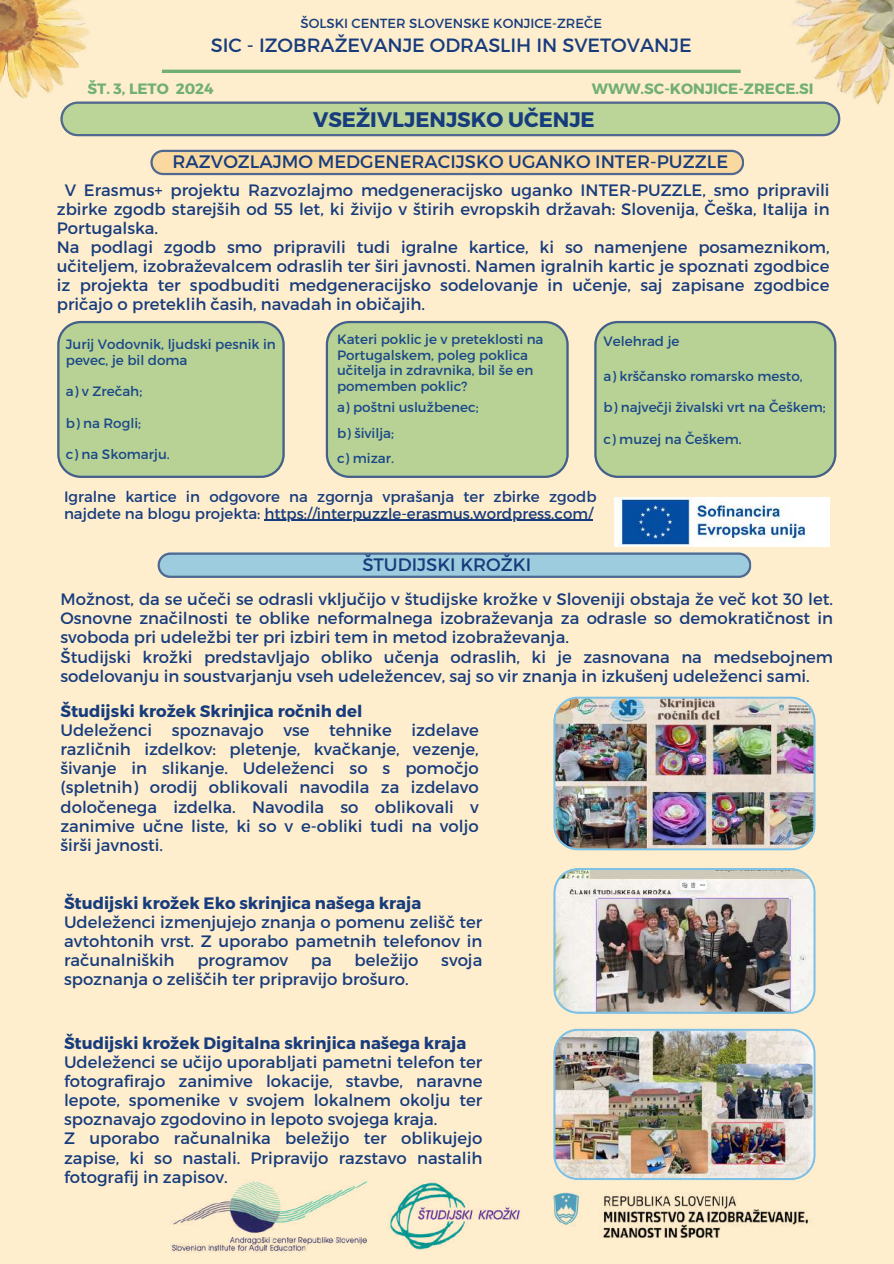
<style>
.page{position:relative;width:894px;height:1264px;background:#fff}
.page>*{position:absolute;margin:0;border:0;box-sizing:border-box;transform-origin:0 0}
.t1{font:700 21px "Montserrat";color:#173c7d}
.t2{font:19.2px "Montserrat";color:#173c7d}
.t3{font:18px "Montserrat";color:#173c7d}
.t4{font:16.5px/19.2px "Montserrat";color:#173c7d}
.t5{font:700 16.5px "Montserrat";color:#173c7d}
.t6{font:15px/16.8px "Montserrat";color:#173c7d}
.t7{font:700 15px "Montserrat";color:#71af74}
.t8{font:13.5px/15.8px "Montserrat";color:#1a4789}
.t9{font:13.2px "Montserrat";color:#173c7d}
</style>
<div class="page">
<div style="left:0;top:0;width:893px;height:1263px;background:#ffeecd"></div>
<img style="left:761px;top:0;width:132px;height:104px">
<img style="left:0;top:0;width:89px;height:98px">
<hr style="left:162px;top:70px;width:578px;height:3px;background:#71af74">
<img style="left:614px;top:497px;width:215px;height:49px">
<svg style="left:150px;top:150px;width:593px;height:25px;background:#ddc69d"></svg>
<div style="left:594px;top:321px;width:242px;height:157px;background:#b7d294"></div>
<div style="left:326px;top:321px;width:242px;height:157px;background:#b7d294"></div>
<div style="left:57px;top:321px;width:227px;height:157px;background:#b7d294"></div>
<svg style="left:157px;top:552px;width:593px;height:26px;background:#92bbd0"></svg>
<img style="left:553px;top:696px;width:262px;height:154px">
<img style="left:553px;top:1028px;width:262px;height:152px">
<img style="left:553px;top:868px;width:262px;height:145px">
<img style="left:170px;top:1181px;width:197px;height:71px">
<img style="left:388px;top:1181px;width:132px;height:69px">
<img style="left:553px;top:1192px;width:256px;height:47px">
<svg style="left:60px;top:102px;width:780px;height:34px;background:#afc796"></svg>
<hr style="left:264px;top:520px;width:329px;height:1px;background:#173c7d">
<p class="t9" style="left:300px;top:15px;width:303px">ŠOLSKI CENTER SLOVENSKE KONJICE-ZREČE</p>
<p class="t2" style="left:211px;top:33px;width:482px">SIC - IZOBRAŽEVANJE ODRASLIH IN SVETOVANJE</p>
<p class="t7" style="left:88px;top:79px;width:128px">ŠT. 3, LETO 2024</p>
<p class="t7" style="left:591px;top:79px;width:223px">WWW.SC-KONJICE-ZRECE.SI</p>
<p class="t1" style="left:313px;top:106px;width:283px">VSEŽIVLJENJSKO UČENJE</p>
<p class="t3" style="left:172px;top:150px;width:557px">RAZVOZLAJMO MEDGENERACIJSKO UGANKO INTER-PUZZLE</p>
<p class="t4" style="left:57px;top:179px;width:774px;text-indent:8px">V Erasmus+ projektu Razvozlajmo medgeneracijsko uganko INTER-PUZZLE, smo pripravili zbirke zgodb starejših od 55 let, ki živijo v štirih evropskih državah: Slovenija, Češka, Italija in Portugalska.<br>Na podlagi zgodb smo pripravili tudi igralne kartice, ki so namenjene posameznikom, učiteljem, izobraževalcem odraslih ter širi javnosti. Namen igralnih kartic je spoznati zgodbice iz projekta ter spodbuditi medgeneracijsko sodelovanje in učenje, saj zapisane zgodbice pričajo o preteklih časih, navadah in običajih.</p>
<p class="t8" style="left:66px;top:335px;width:211px">Jurij Vodovnik, ljudski pesnik in pevec, je bil doma</p>
<p class="t8" style="left:66px;top:383px;width:78px">a) v Zrečah;</p>
<p class="t8" style="left:66px;top:414px;width:77px">b) na Rogli;</p>
<p class="t8" style="left:66px;top:446px;width:105px">c) na Skomarju.</p>
<p class="t8" style="left:337px;top:330px;width:208px">Kateri poklic je v preteklosti na<br>Portugalskem, poleg poklica učitelja in zdravnika, bil še en pomemben poklic?</p>
<p class="t8" style="left:337px;top:393px;width:143px;line-height:26.2px">a) poštni uslužbenec; b) šivilja;</p>
<p class="t8" style="left:337px;top:449px;width:59px">c) mizar.</p>
<p class="t8" style="left:603px;top:332px;width:77px">Velehrad je</p>
<p class="t8" style="left:603px;top:367px;width:201px">a) krščansko romarsko mesto,</p>
<p class="t8" style="left:603px;top:398px;width:224px">b) največji živalski vrt na Češkem;</p>
<p class="t8" style="left:603px;top:430px;width:140px">c) muzej na Češkem.</p>
<p class="t6" style="left:64px;top:487px;width:534px">Igralne kartice in odgovore na zgornja vprašanja ter zbirke zgodb najdete na blogu projekta: https://interpuzzle-erasmus.wordpress.com/</p>
<p class="t3" style="left:362px;top:552px;width:170px">ŠTUDIJSKI KROŽKI</p>
<p class="t4" style="left:60px;top:589px;width:774px">Možnost, da se učeči se odrasli vključijo v študijske krožke v Sloveniji obstaja že več kot 30 let.<br>Osnovne značilnosti te oblike neformalnega izobraževanja za odrasle so demokratičnost in svoboda pri udeležbi ter pri izbiri tem in metod izobraževanja.<br>Študijski krožki predstavljajo obliko učenja odraslih, ki je zasnovana na medsebojnem sodelovanju in soustvarjanju vseh udeležencev, saj so vir znanja in izkušenj udeleženci sami.</p>
<p class="t5" style="left:60px;top:700px;width:303px">Študijski krožek Skrinjica ročnih del</p>
<p class="t4" style="left:60px;top:719px;width:420px;text-align:justify">Udeleženci spoznavajo vse tehnike izdelave različnih izdelkov: pletenje, kvačkanje, vezenje, šivanje in slikanje. Udeleženci so s pomočjo (spletnih) orodij oblikovali navodila za izdelavo določenega izdelka. Navodila so oblikovali v zanimive učne liste, ki so v e-obliki tudi na voljo širši javnosti.</p>
<p class="t5" style="left:64px;top:892px;width:358px">Študijski krožek Eko skrinjica našega kraja</p>
<p class="t4" style="left:64px;top:911px;width:420px;text-align:justify">Udeleženci izmenjujejo znanja o pomenu zelišč ter avtohtonih vrst. Z uporabo pametnih telefonov in računalniških</p>
<p class="t4" style="left:197px;top:949px;width:92px">programov</p>
<p class="t4" style="left:311px;top:949px;width:22px">pa</p>
<p class="t4" style="left:354px;top:949px;width:66px">beležijo</p>
<p class="t4" style="left:441px;top:949px;width:43px">svoja</p>
<p class="t4" style="left:64px;top:969px;width:346px">spoznanja o zeliščih ter pripravijo brošuro.</p>
<p class="t5" style="left:64px;top:1032px;width:403px">Študijski krožek Digitalna skrinjica našega kraja</p>
<p class="t4" style="left:64px;top:1051px;width:420px">Udeleženci se učijo uporabljati pametni telefon ter fotografirajo zanimive lokacije, stavbe, naravne lepote, spomenike v svojem lokalnem okolju ter spoznavajo zgodovino in lepoto svojega kraja.<br>Z uporabo računalnika beležijo ter oblikujejo zapise, ki so nastali. Pripravijo razstavo nastalih fotografij in zapisov.</p>
</div>
